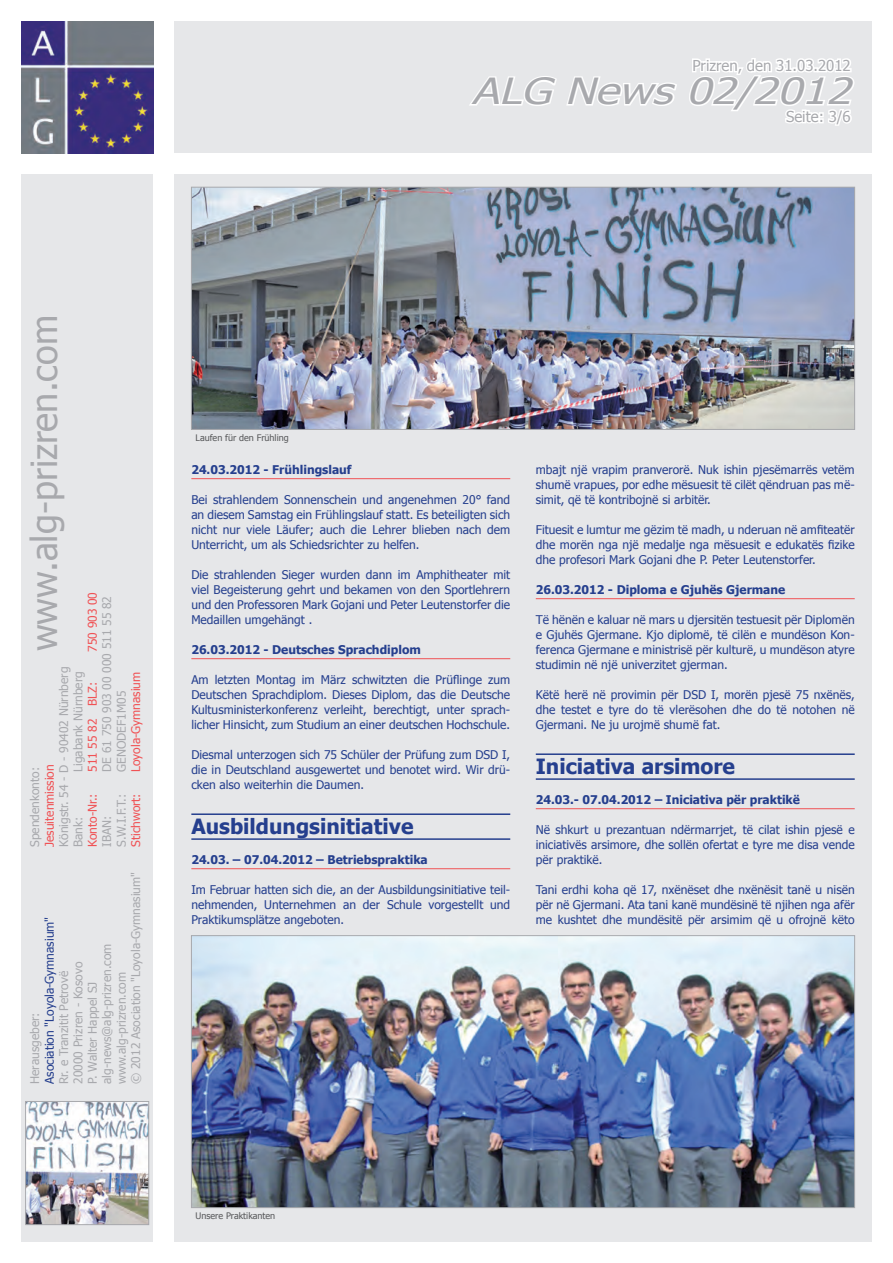
<style>
.page{position:relative;width:893px;height:1263px;background:#fff}
.page>*{position:absolute;margin:0;border:0;box-sizing:border-box;transform-origin:0 0}
.t1{font:36px "Tahoma";color:#a8a9ad}
.t2{font:italic 36px "Tahoma";color:#a8a9ad;scale:1.25 1}
.t3{font:700 21px "Tahoma";color:#253f8e}
.t4{font:15px "Tahoma";color:#a8a9ad}
.t5{font:12px/15px "Tahoma";color:#253f8e;text-align:justify}
.t6{font:12px "Tahoma";color:#a8a9ad}
.t7{font:700 12px "Tahoma";color:#253f8e}
.t8{font:12px "Tahoma";color:#f05255}
.t9{font:9px "Tahoma";color:#57585a}
</style>
<div class="page">
<img style="left:21px;top:21px;width:132px;height:132px">
<div style="left:21px;top:174px;width:132px;height:1068px;background:#e6e7e9"></div>
<div style="left:174px;top:174px;width:698px;height:1068px;background:#e6e7e9"></div>
<div style="left:174px;top:21px;width:698px;height:132px;background:#e6e7e9"></div>
<hr style="left:536px;top:598px;width:319px;height:1px;background:#f05255">
<hr style="left:536px;top:753px;width:319px;height:2px;background:#253f8e">
<hr style="left:536px;top:778px;width:319px;height:2px;background:#253f8e">
<hr style="left:536px;top:808px;width:319px;height:1px;background:#f05255">
<hr style="left:191px;top:478px;width:319px;height:1px;background:#f05255">
<hr style="left:191px;top:658px;width:319px;height:1px;background:#f05255">
<hr style="left:191px;top:813px;width:319px;height:2px;background:#253f8e">
<hr style="left:191px;top:838px;width:319px;height:2px;background:#253f8e">
<hr style="left:191px;top:868px;width:319px;height:1px;background:#f05255">
<img style="left:28px;top:1103px;width:119px;height:120px">
<div style="left:26px;top:1101px;width:123px;height:124px;border:1px solid #a8a9ad"></div>
<svg style="left:469px;top:76px;width:208px;height:30px"></svg>
<svg style="left:689px;top:58px;width:166px;height:68px"></svg>
<img style="left:193px;top:189px;width:660px;height:238px">
<div style="left:191px;top:187px;width:664px;height:242px;border:1px solid #a8a9ad"></div>
<img style="left:193px;top:937px;width:660px;height:269px">
<div style="left:191px;top:935px;width:664px;height:273px;border:1px solid #a8a9ad"></div>
<p class="t4" style="left:692px;top:56px;width:160px">Prizren, den 31.03.2012</p>
<h1 class="t2" style="left:472px;top:68px;width:314px">ALG News02/2012</h1>
<p class="t4" style="left:786px;top:107px;width:66px">Seite: 3/6</p>
<h1 class="t1" style="left:21px;top:651px;width:338px;rotate:-90deg">www.alg-prizren.com</h1>
<p class="t8" style="left:85px;top:652px;width:61px;rotate:-90deg">750 903 00</p>
<p class="t6" style="left:99px;top:772px;width:177px;rotate:-90deg">DE 61 750 903 00 000 511 55 82</p>
<p class="t6" style="left:56px;top:847px;width:182px;rotate:-90deg">Königstr. 54 - D - 90402 Nürnberg</p>
<p class="t6" style="left:70px;top:772px;width:102px;rotate:-90deg">Ligabank Nürnberg</p>
<p class="t8" style="left:128px;top:772px;width:102px;rotate:-90deg">Loyola-Gymnasium</p>
<p class="t8" style="left:85px;top:772px;width:91px;rotate:-90deg">511 55 82 BLZ:</p>
<p class="t6" style="left:114px;top:772px;width:83px;rotate:-90deg">GENODEF1M05</p>
<p class="t8" style="left:42px;top:847px;width:84px;rotate:-90deg">Jesuitenmission</p>
<p class="t6" style="left:27px;top:847px;width:81px;rotate:-90deg">Spendenkonto:</p>
<p class="t8" style="left:128px;top:847px;width:55px;rotate:-90deg">Stichwort:</p>
<p class="t8" style="left:85px;top:847px;width:55px;rotate:-90deg">Konto-Nr.:</p>
<p class="t6" style="left:114px;top:847px;width:55px;rotate:-90deg">S.W.I.F.T.:</p>
<p class="t6" style="left:99px;top:847px;width:32px;rotate:-90deg">IBAN:</p>
<p class="t6" style="left:70px;top:847px;width:32px;rotate:-90deg">Bank:</p>
<p class="t6" style="left:128px;top:1084px;width:213px;rotate:-90deg">© 2012 Asociation "Loyola-Gymnasium"</p>
<p class="t5" style="left:41px;top:1084px;width:169px;rotate:-90deg">Asociation "Loyola-Gymnasium"</p>
<p class="t6" style="left:99px;top:1084px;width:142px;rotate:-90deg">alg-news@alg-prizren.com</p>
<p class="t6" style="left:70px;top:1084px;width:124px;rotate:-90deg">20000 Prizren - Kosovo</p>
<p class="t6" style="left:56px;top:1084px;width:114px;rotate:-90deg">Rr. e Tranzitit Petrovë</p>
<p class="t6" style="left:114px;top:1084px;width:114px;rotate:-90deg">www.alg-prizren.com</p>
<p class="t6" style="left:85px;top:1084px;width:104px;rotate:-90deg">P. Walter Happel SJ</p>
<p class="t6" style="left:27px;top:1084px;width:73px;rotate:-90deg">Herausgeber:</p>
<p class="t9" style="left:196px;top:432px;width:95px">Laufen für den Frühling</p>
<p class="t7" style="left:191px;top:462px;width:162px">24.03.2012 - Frühlingslauf</p>
<p class="t5" style="left:191px;top:492px;width:320px">Bei strahlendem Sonnenschein und angenehmen 20° fand an diesem Samstag ein Frühlingslauf statt. Es beteiligten sich nicht nur viele Läufer; auch die Lehrer blieben nach dem Unterricht, um als Schiedsrichter zu helfen.</p>
<p class="t5" style="left:191px;top:567px;width:320px">Die strahlenden Sieger wurden dann im Amphitheater mit viel Begeisterung gehrt und bekamen von den Sportlehrern und den Professoren Mark Gojani und Peter Leutenstorfer die Medaillen umgehängt .</p>
<p class="t7" style="left:191px;top:642px;width:231px">26.03.2012 - Deutsches Sprachdiplom</p>
<p class="t5" style="left:191px;top:672px;width:320px">Am letzten Montag im März schwitzten die Prüflinge zum Deutschen Sprachdiplom. Dieses Diplom, das die Deutsche Kultusministerkonferenz verleiht, berechtigt, unter sprach&shy;licher Hinsicht, zum Studium an einer deutschen Hochschule.</p>
<p class="t5" style="left:191px;top:747px;width:320px">Diesmal unterzogen sich 75 Schüler der Prüfung zum DSD I, die in Deutschland ausgewertet und benotet wird. Wir drü&shy;cken also weiterhin die Daumen.</p>
<h2 class="t3" style="left:191px;top:813px;width:224px">Ausbildungsinitiative</h2>
<p class="t7" style="left:191px;top:852px;width:238px">24.03. – 07.04.2012 – Betriebspraktika</p>
<p class="t5" style="left:191px;top:882px;width:320px">Im Februar hatten sich die, an der Ausbildungsinitiative teil&shy;nehmenden, Unternehmen an der Schule vorgestellt und Praktikumsplätze angeboten.</p>
<p class="t5" style="left:536px;top:462px;width:320px">mbajt një vrapim pranverorë. Nuk ishin pjesëmarrës vetëm shumë vrapues, por edhe mësuesit të cilët qëndruan pas më&shy;simit, që të kontribojnë si arbitër.</p>
<p class="t5" style="left:536px;top:522px;width:320px">Fituesit e lumtur me gëzim të madh, u nderuan në amfiteatër dhe morën nga një medalje nga mësuesit e edukatës fizike dhe profesori Mark Gojani dhe P. Peter Leutenstorfer.</p>
<p class="t7" style="left:536px;top:582px;width:251px">26.03.2012 - Diploma e Gjuhës Gjermane</p>
<p class="t5" style="left:536px;top:612px;width:320px">Të hënën e kaluar në mars u djersitën testuesit për Diplomën e Gjuhës Gjermane. Kjo diplomë, të cilën e mundëson Kon&shy;ferenca Gjermane e ministrisë për kulturë, u mundëson atyre studimin në një univerzitet gjerman.</p>
<p class="t5" style="left:536px;top:687px;width:320px">Këtë herë në provimin për DSD I, morën pjesë 75 nxënës, dhe testet e tyre do të vlerësohen dhe do të notohen në Gjermani. Ne ju urojmë shumë fat.</p>
<h2 class="t3" style="left:536px;top:753px;width:201px">Iniciativa arsimore</h2>
<p class="t7" style="left:536px;top:792px;width:266px">24.03.- 07.04.2012 – Iniciativa për praktikë</p>
<p class="t5" style="left:536px;top:822px;width:320px">Në shkurt u prezantuan ndërmarrjet, të cilat ishin pjesë e iniciativës arsimore, dhe sollën ofertat e tyre me disa vende për praktikë.</p>
<p class="t5" style="left:536px;top:882px;width:320px">Tani erdhi koha që 17, nxënëset dhe nxënësit tanë u nisën për në Gjermani. Ata tani kanë mundësinë të njihen nga afër me kushtet dhe mundësitë për arsimim që u ofrojnë këto</p>
<p class="t9" style="left:196px;top:1210px;width:81px">Unsere Praktikanten</p>
</div>
